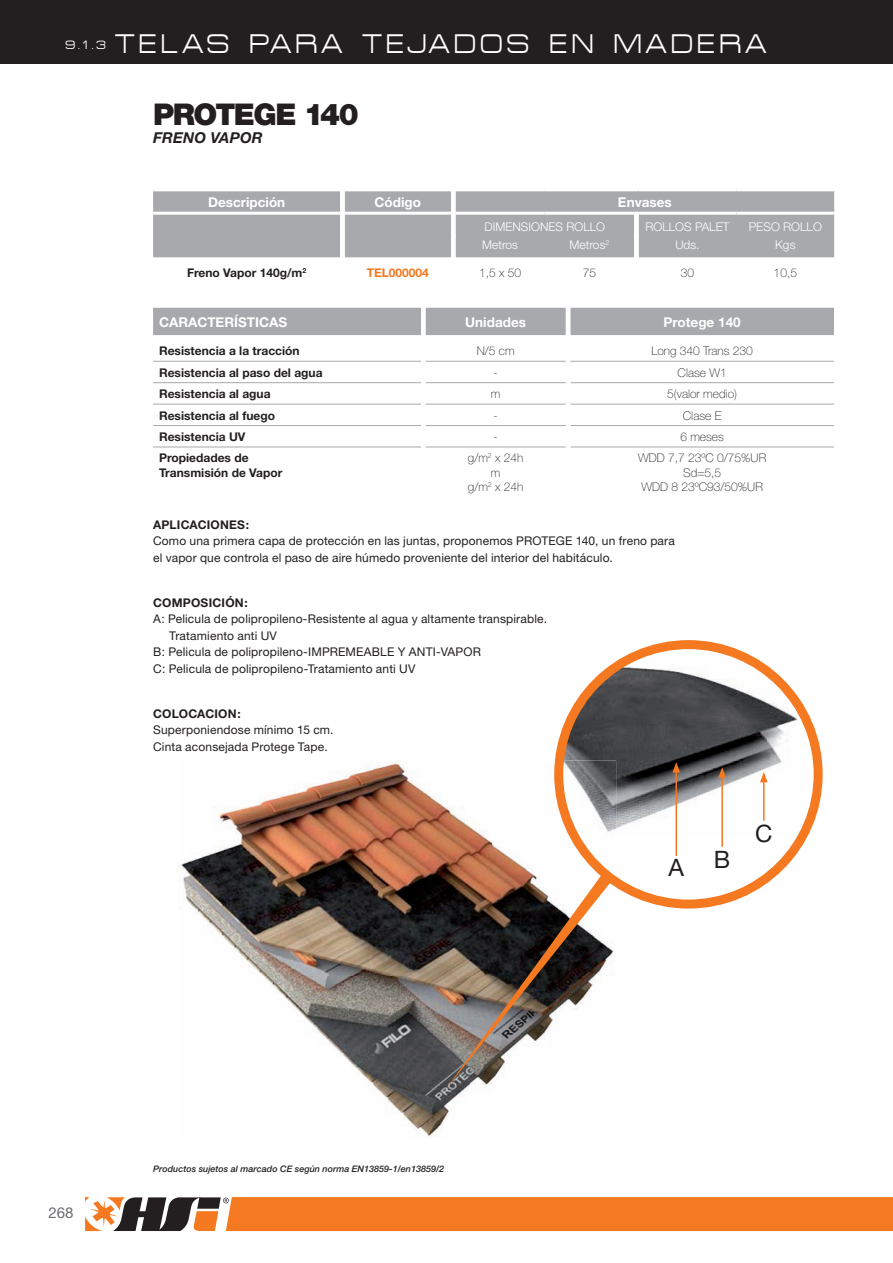
<style>
.page{position:relative;width:893px;height:1263px;background:#fff}
.page>*{position:absolute;margin:0;border:0;box-sizing:border-box;transform-origin:0 0}
.t1{font:900 30px "Helvetica Neue";letter-spacing:-.055em;color:#231f20}
.t2{font:27px "Micro Extended";letter-spacing:.14em;color:#fff;scale:.94 1}
.t3{font:24px "Helvetica Neue";color:#231f20}
.t4{font:italic 700 15px "Helvetica Neue";letter-spacing:.01em;color:#231f20}
.t5{font:15px "Helvetica Neue";color:#6c6d70}
.t6{font:700 13.5px "Helvetica Neue";color:#fff}
.t7{font:12px/16.5px "Helvetica Neue";letter-spacing:.015em;color:#231f20}
.t8{font:700 12px/14.4px "Helvetica Neue";color:#231f20}
.t9{font:100 12px/14.4px "Helvetica Neue";color:#231f20;text-align:center}
.t10{font:300 12px "Helvetica Neue";color:#fff}
.t11{font:700 12px "Helvetica Neue";letter-spacing:.02em;color:#231f20}
.t12{font:700 12px "Helvetica Neue";color:#f47921}
.t13{font:12px "Micro Extended";color:#fff}
.t14{font:italic 500 9px "Helvetica Neue";color:#231f20}
</style>
<div class="page">
<div style="left:0;top:0;width:893px;height:64px;background:#231f20"></div>
<svg style="left:85px;top:1197px;width:808px;height:34px;background:#e37a2f"></svg>
<img style="left:181px;top:761px;width:378px;height:375px">
<img style="left:569px;top:836px;width:47px;height:52px">
<div style="left:153px;top:191px;width:681px;height:67px;background:#a8a9ad"></div>
<hr style="left:455px;top:212px;width:90px;height:3px;background:#fff">
<hr style="left:545px;top:212px;width:89px;height:3px;background:#fff">
<svg style="left:634px;top:212px;width:5px;height:3px"></svg>
<hr style="left:639px;top:212px;width:97px;height:3px;background:#fff">
<hr style="left:736px;top:212px;width:98px;height:3px;background:#fff">
<svg style="left:340px;top:234px;width:5px;height:3px"></svg>
<svg style="left:451px;top:234px;width:4px;height:3px"></svg>
<svg style="left:634px;top:234px;width:5px;height:3px"></svg>
<hr style="left:153px;top:212px;width:187px;height:3px;background:#fff">
<svg style="left:340px;top:212px;width:5px;height:3px"></svg>
<hr style="left:345px;top:212px;width:106px;height:3px;background:#fff">
<svg style="left:451px;top:212px;width:4px;height:3px"></svg>
<svg style="left:153px;top:360px;width:681px;height:87px"></svg>
<svg style="left:421px;top:360px;width:4px;height:3px"></svg>
<svg style="left:566px;top:360px;width:4px;height:3px"></svg>
<hr style="left:153px;top:361px;width:268px;height:1px;background:#a8a9ad">
<hr style="left:425px;top:361px;width:141px;height:1px;background:#a8a9ad">
<hr style="left:570px;top:361px;width:264px;height:1px;background:#a8a9ad">
<hr style="left:153px;top:382px;width:268px;height:1px;background:#a8a9ad">
<hr style="left:425px;top:382px;width:141px;height:1px;background:#a8a9ad">
<hr style="left:570px;top:382px;width:264px;height:1px;background:#a8a9ad">
<hr style="left:153px;top:404px;width:268px;height:1px;background:#a8a9ad">
<hr style="left:425px;top:404px;width:141px;height:1px;background:#a8a9ad">
<hr style="left:570px;top:404px;width:264px;height:1px;background:#a8a9ad">
<hr style="left:153px;top:425px;width:268px;height:1px;background:#a8a9ad">
<hr style="left:425px;top:425px;width:141px;height:1px;background:#a8a9ad">
<hr style="left:570px;top:425px;width:264px;height:1px;background:#a8a9ad">
<hr style="left:153px;top:447px;width:268px;height:1px;background:#a8a9ad">
<hr style="left:425px;top:447px;width:141px;height:1px;background:#a8a9ad">
<hr style="left:570px;top:447px;width:264px;height:1px;background:#a8a9ad">
<svg style="left:421px;top:381px;width:4px;height:3px"></svg>
<svg style="left:566px;top:381px;width:4px;height:3px"></svg>
<svg style="left:421px;top:403px;width:4px;height:3px"></svg>
<svg style="left:566px;top:403px;width:4px;height:3px"></svg>
<svg style="left:421px;top:424px;width:4px;height:3px"></svg>
<svg style="left:566px;top:424px;width:4px;height:3px"></svg>
<div style="left:153px;top:307px;width:681px;height:28px;background:#a8a9ad"></div>
<img style="left:560px;top:657px;width:242px;height:179px">
<img style="left:559px;top:760px;width:57px;height:76px">
<div style="left:554px;top:640px;width:269px;height:268px;border:9px solid #f47921;border-radius:50%"></div>
<img style="left:444px;top:872px;width:169px;height:219px">
<hr style="left:675px;top:770px;width:2px;height:86px;background:#f47921">
<svg style="left:672px;top:762px;width:8px;height:11px"></svg>
<hr style="left:721px;top:775px;width:2px;height:72px;background:#f47921">
<svg style="left:718px;top:767px;width:8px;height:11px"></svg>
<hr style="left:763px;top:780px;width:2px;height:41px;background:#f47921">
<svg style="left:760px;top:772px;width:8px;height:10px"></svg>
<p class="t13" style="left:65px;top:34px;width:43px">9.1.3</p>
<h2 class="t2" style="left:115px;top:20px;width:695px">TELAS PARA TEJADOS EN MADERA</h2>
<h1 class="t1" style="left:153px;top:96px;width:207px">PROTEGE 140</h1>
<p class="t4" style="left:153px;top:128px;width:111px">FRENO VAPOR</p>
<p class="t6" style="left:208px;top:194px;width:79px">Descripción</p>
<p class="t6" style="left:375px;top:194px;width:48px">Código</p>
<p class="t6" style="left:618px;top:194px;width:55px">Envases</p>
<p class="t10" style="left:484px;top:219px;width:122px">DIMENSIONES ROLLO</p>
<p class="t10" style="left:645px;top:219px;width:86px">ROLLOS PALET</p>
<p class="t10" style="left:749px;top:219px;width:75px">PESO ROLLO</p>
<p class="t10" style="left:482px;top:237px;width:37px">Metros</p>
<p class="t10" style="left:570px;top:237px;width:41px">Metros<sup>2</sup></p>
<p class="t10" style="left:675px;top:237px;width:26px">Uds.</p>
<p class="t10" style="left:775px;top:237px;width:22px">Kgs</p>
<p class="t8" style="left:187px;top:266px;width:121px">Freno Vapor 140g/m<sup>2</sup></p>
<p class="t12" style="left:367px;top:266px;width:64px">TEL000004</p>
<p class="t9" style="left:479px;top:266px;width:44px">1,5 x 50</p>
<p class="t9" style="left:583px;top:266px;width:15px">75</p>
<p class="t9" style="left:681px;top:266px;width:15px">30</p>
<p class="t9" style="left:774px;top:266px;width:25px">10,5</p>
<p class="t6" style="left:159px;top:314px;width:129px">CARACTERÍSTICAS</p>
<p class="t6" style="left:465px;top:314px;width:62px">Unidades</p>
<p class="t6" style="left:664px;top:314px;width:79px">Protege 140</p>
<p class="t8" style="left:159px;top:343px;width:142px">Resistencia a la tracción</p>
<p class="t9" style="left:477px;top:344px;width:39px">N/5 cm</p>
<p class="t9" style="left:651px;top:344px;width:103px">Long 340 Trans 230</p>
<p class="t8" style="left:159px;top:365px;width:165px">Resistencia al paso del agua</p>
<p class="t9" style="left:494px;top:365px;width:6px">-</p>
<p class="t9" style="left:678px;top:365px;width:51px">Clase W1</p>
<p class="t8" style="left:159px;top:386px;width:113px">Resistencia al agua</p>
<p class="t9" style="left:491px;top:387px;width:11px">m</p>
<p class="t9" style="left:667px;top:387px;width:71px">5(valor medio)</p>
<p class="t8" style="left:159px;top:408px;width:117px">Resistencia al fuego</p>
<p class="t9" style="left:493px;top:408px;width:6px">-</p>
<p class="t9" style="left:683px;top:408px;width:40px">Clase E</p>
<p class="t8" style="left:159px;top:429px;width:88px">Resistencia UV</p>
<p class="t9" style="left:493px;top:429px;width:6px">-</p>
<p class="t9" style="left:680px;top:429px;width:45px">6 meses</p>
<p class="t8" style="left:159px;top:451px;width:125px">Propiedades de<br>Transmisión de Vapor</p>
<p class="t9" style="left:468px;top:451px;width:57px">g/m<sup>2</sup> x 24h m<br>g/m<sup>2</sup> x 24h</p>
<p class="t9" style="left:638px;top:451px;width:130px">WDD 7,7 23ºC 0/75%UR<br>Sd=5,5<br>WDD 8 23ºC93/50%UR</p>
<p class="t11" style="left:153px;top:517px;width:98px">APLICACIONES:</p>
<p class="t7" style="left:153px;top:532px;width:523px">Como una primera capa de protección en las juntas, proponemos PROTEGE 140, un freno para el vapor que controla el paso de aire húmedo proveniente del interior del habitáculo.</p>
<p class="t11" style="left:153px;top:595px;width:96px">COMPOSICIÓN:</p>
<p class="t7" style="left:153px;top:610px;width:395px">A: Pelicula de polipropileno-Resistente al agua y altamente transpirable.</p>
<p class="t7" style="left:169px;top:627px;width:109px">Tratamiento anti UV</p>
<p class="t7" style="left:153px;top:643px;width:329px">B: Pelicula de polipropileno-IMPREMEABLE Y ANTI-VAPOR</p>
<p class="t7" style="left:153px;top:660px;width:264px">C: Pelicula de polipropileno-Tratamiento anti UV</p>
<p class="t8" style="left:153px;top:706px;width:89px">COLOCACION:</p>
<p class="t7" style="left:153px;top:721px;width:182px">Superponiendose mínimo 15 cm.<br>Cinta aconsejada Protege Tape.</p>
<p class="t5" style="left:48px;top:1204px;width:27px">268</p>
<p class="t14" style="left:153px;top:1163px;width:293px">Productos sujetos al marcado CE según norma EN13859-1/en13859/2</p>
<h3 class="t3" style="left:668px;top:849px;width:63px">A B</h3>
<h3 class="t3" style="left:755px;top:819px;width:19px">C</h3>
</div>
